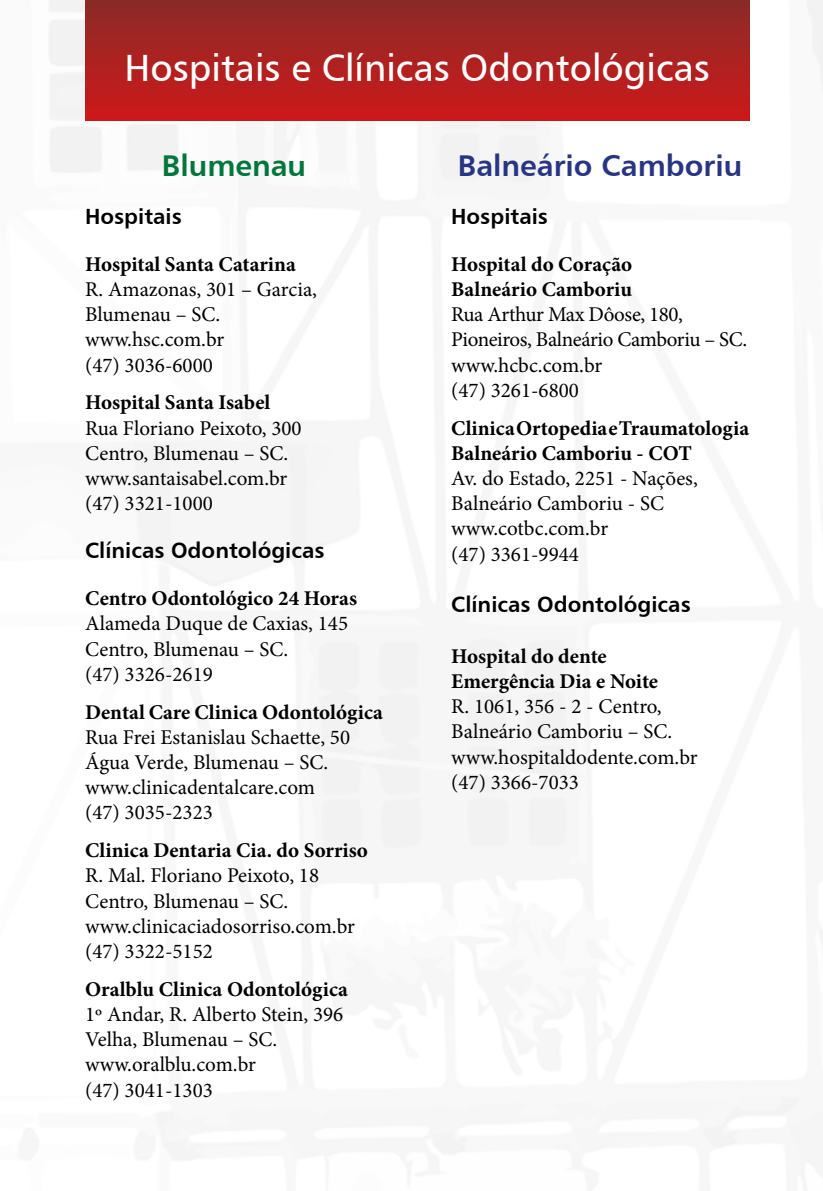
<style>
.page{position:relative;width:823px;height:1191px;background:#fff}
.page>*{position:absolute;margin:0;border:0;box-sizing:border-box;transform-origin:0 0}
.t1{font:38px "Humanist 777 BT Roman B";color:#fff}
.t2{font:30px "Humanist 777 BT Bold B";color:#283583}
.t3{font:30px "Humanist 777 BT Bold B";color:#00763c}
.t4{font:22px "Humanist 777 BT Bold B";color:#000}
.t5{font:21px/25.2px "Minion Pro";color:#000}
.t6{font:700 21px/25.2px "Minion Pro";color:#000}
</style>
<div class="page">
<img style="left:49px;top:0;width:773px;height:1191px">
<div style="left:85px;top:0;width:663px;height:121px;background:linear-gradient(to bottom,#8b2b28,#cd181a)"></div>
<h1 class="t1" style="left:124px;top:44px;width:586px">Hospitais e Clínicas Odontológicas</h1>
<h2 class="t3" style="left:162px;top:146px;width:146px">Blumenau</h2>
<p class="t4" style="left:85px;top:202px;width:98px">Hospitais</p>
<p class="t6" style="left:85px;top:251px;width:212px">Hospital Santa Catarina</p>
<p class="t5" style="left:85px;top:277px;width:233px">R. Amazonas, 301 – Garcia,<br>Blumenau – SC. www.hsc.com.br<br>(47) 3036-6000</p>
<p class="t6" style="left:85px;top:390px;width:186px">Hospital Santa Isabel</p>
<p class="t5" style="left:85px;top:415px;width:218px">Rua Floriano Peixoto, 300<br>Centro, Blumenau – SC. www.santaisabel.com.br (47) 3321-1000</p>
<p class="t4" style="left:85px;top:537px;width:241px">Clínicas Odontológicas</p>
<p class="t6" style="left:85px;top:585px;width:273px">Centro Odontológico 24 Horas</p>
<p class="t5" style="left:85px;top:611px;width:264px">Alameda Duque de Caxias, 145<br>Centro, Blumenau – SC.<br>(47) 3326-2619</p>
<p class="t6" style="left:85px;top:699px;width:299px">Dental Care Clinica Odontológica</p>
<p class="t5" style="left:85px;top:724px;width:266px">Rua Frei Estanislau Schaette, 50<br>Água Verde, Blumenau – SC. www.clinicadentalcare.com (47) 3035-2323</p>
<p class="t6" style="left:85px;top:837px;width:284px">Clinica Dentaria Cia. do Sorriso</p>
<p class="t5" style="left:85px;top:863px;width:271px">R. Mal. Floriano Peixoto, 18<br>Centro, Blumenau – SC. www.clinicaciadosorriso.com.br (47) 3322-5152</p>
<p class="t6" style="left:85px;top:976px;width:264px">Oralblu Clinica Odontológica</p>
<p class="t5" style="left:85px;top:1001px;width:259px">1º Andar, R. Alberto Stein, 396<br>Velha, Blumenau – SC. www.oralblu.com.br<br>(47) 3041-1303</p>
<h2 class="t2" style="left:457px;top:146px;width:286px">Balneário Camboriu</h2>
<p class="t4" style="left:451px;top:202px;width:98px">Hospitais</p>
<p class="t6" style="left:451px;top:251px;width:182px">Hospital do Coração<br>Balneário Camboriu</p>
<p class="t5" style="left:451px;top:302px;width:297px">Rua Arthur Max Dôose, 180,<br>Pioneiros, Balneário Camboriu – SC. www.hcbc.com.br<br>(47) 3261-6800</p>
<p class="t6" style="left:451px;top:415px;width:299px">Clinica Ortopedia e Traumatologia<br>Balneário Camboriu - COT</p>
<p class="t5" style="left:451px;top:466px;width:248px">Av. do Estado, 2251 - Nações,<br>Balneário Camboriu - SC www.cotbc.com.br<br>(47) 3361-9944</p>
<p class="t4" style="left:451px;top:591px;width:241px">Clínicas Odontológicas</p>
<p class="t6" style="left:451px;top:643px;width:208px">Hospital do dente<br>Emergência Dia e Noite</p>
<p class="t5" style="left:451px;top:694px;width:248px">R. 1061, 356 - 2 - Centro,<br>Balneário Camboriu – SC. www.hospitaldodente.com.br (47) 3366-7033</p>
</div>
